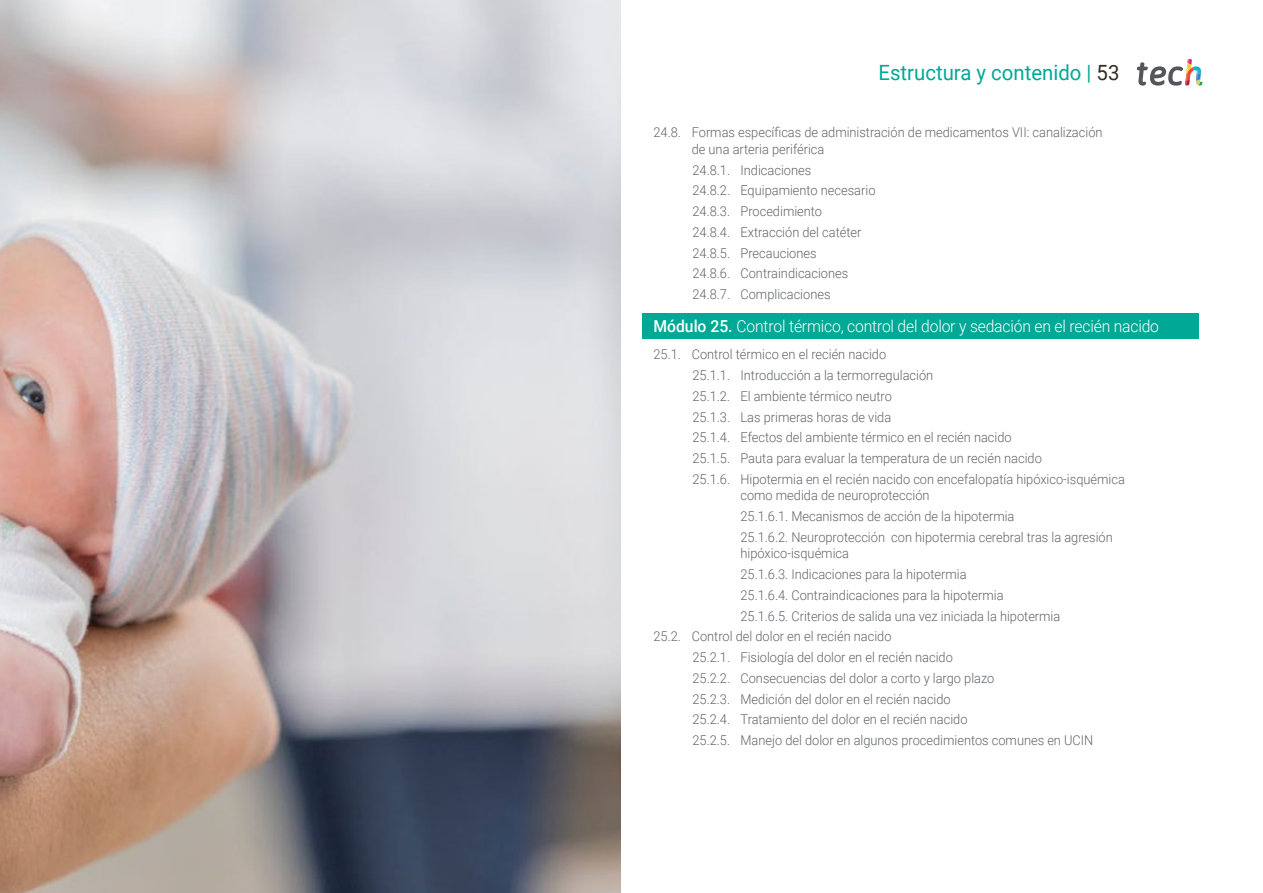
<style>
.page{position:relative;width:1263px;height:893px;background:#fff}
.page>*{position:absolute;margin:0;border:0;box-sizing:border-box;transform-origin:0 0}
.t1{font:21px "Roboto";color:#00a996}
.t2{font:300 16.5px "Roboto";letter-spacing:-.01em;color:#fff;scale:.95 1}
.t3{font:300 13.5px/20.7px "Roboto";color:#61646a;scale:.95 1}
.s1{color:#312e20}
.s2{font-weight:500}
</style>
<div class="page">
<img style="left:0;top:0;width:621px;height:893px">
<div style="left:642px;top:313px;width:557px;height:25px;background:#00a996"></div>
<svg style="left:1137px;top:59px;width:65px;height:27px"></svg>
<h1 class="t1" style="left:878px;top:57px;width:242px">Estructura y contenido | <span class="s1">53</span></h1>
<p class="t3" style="left:692px;top:124px;width:434px;line-height:16.5px;text-indent:-38px">24.8. Formas específicas de administración de medicamentos VII: canalización de una arteria periférica</p>
<p class="t3" style="left:692px;top:159px;width:194px">24.8.1. Indicaciones<br>24.8.2. Equipamiento necesario<br>24.8.3. Procedimiento<br>24.8.4. Extracción del catéter<br>24.8.5. Precauciones<br>24.8.6. Contraindicaciones<br>24.8.7. Complicaciones</p>
<p class="t2" style="left:653px;top:315px;width:534px"><span class="s2">Módulo 25.</span> Control térmico, control del dolor y sedación en el recién nacido</p>
<p class="t3" style="left:692px;top:344px;width:457px;text-indent:-39px">25.1. Control térmico en el recién nacido<br>25.1.1. Introducción a la termorregulación<br>25.1.2. El ambiente térmico neutro<br>25.1.3. Las primeras horas de vida<br>25.1.4. Efectos del ambiente térmico en el recién nacido<br>25.1.5. Pauta para evaluar la temperatura de un recién nacido<br>25.1.6. Hipotermia en el recién nacido con encefalopatía hipóxico-isquémica</p>
<p class="t3" style="left:740px;top:485px;width:393px">como medida de neuroprotección<br>25.1.6.1. Mecanismos de acción de la hipotermia<br>25.1.6.2. Neuroprotección con hipotermia cerebral tras la agresión</p>
<p class="t3" style="left:740px;top:543px;width:116px">hipóxico-isquémica</p>
<p class="t3" style="left:740px;top:563px;width:239px">25.1.6.3. Indicaciones para la hipotermia</p>
<p class="t3" style="left:740px;top:584px;width:278px">25.1.6.4. Contraindicaciones para la hipotermia</p>
<p class="t3" style="left:740px;top:605px;width:338px">25.1.6.5. Criterios de salida una vez iniciada la hipotermia</p>
<p class="t3" style="left:653px;top:626px;width:252px">25.2. Control del dolor en el recién nacido</p>
<p class="t3" style="left:692px;top:646px;width:276px">25.2.1. Fisiología del dolor en el recién nacido</p>
<p class="t3" style="left:692px;top:667px;width:319px">25.2.2. Consecuencias del dolor a corto y largo plazo</p>
<p class="t3" style="left:692px;top:688px;width:273px">25.2.3. Medición del dolor en el recién nacido</p>
<p class="t3" style="left:692px;top:709px;width:291px">25.2.4. Tratamiento del dolor en el recién nacido</p>
<p class="t3" style="left:692px;top:729px;width:423px">25.2.5. Manejo del dolor en algunos procedimientos comunes en UCIN</p>
</div>
